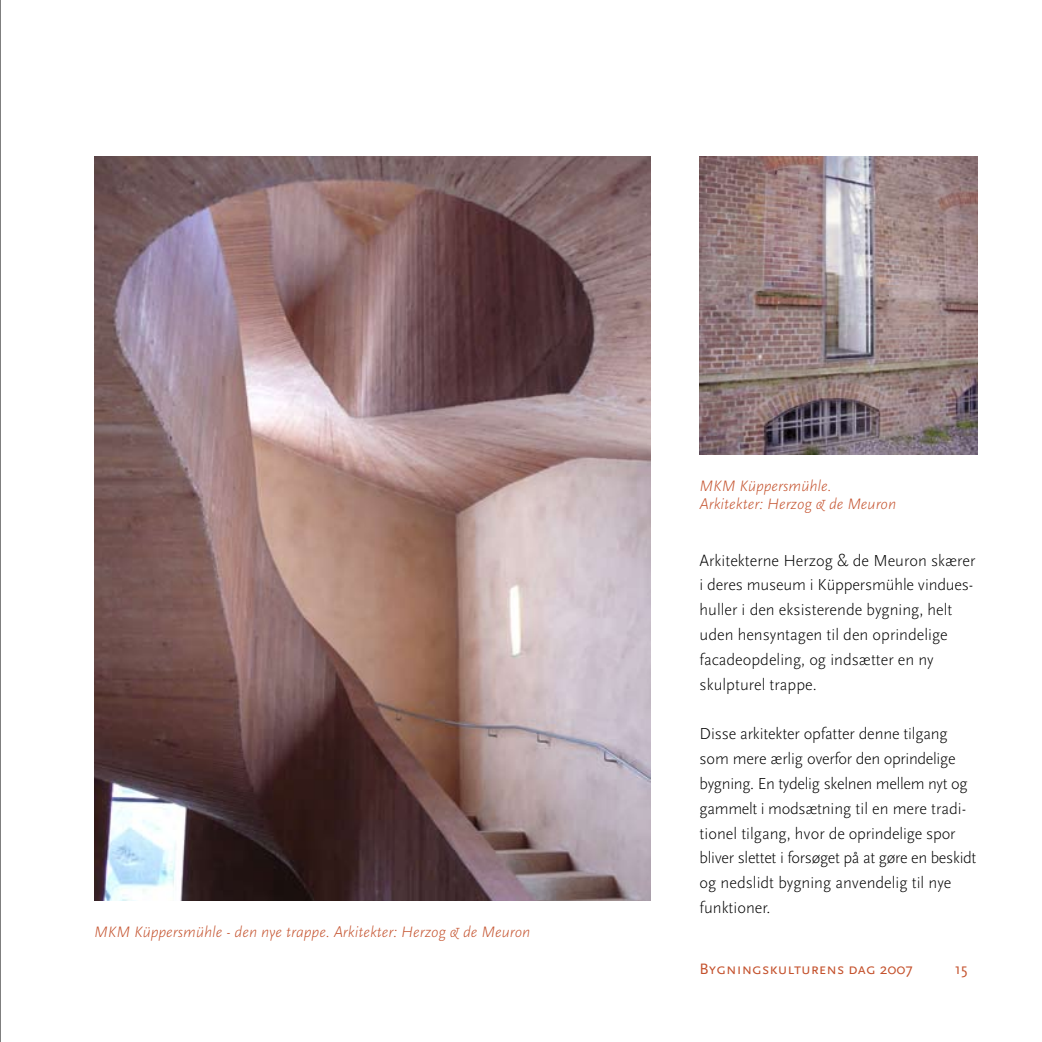
<style>
.page{position:relative;width:1042px;height:1042px;background:#fff}
.page>*{position:absolute;margin:0;border:0;box-sizing:border-box;transform-origin:0 0}
.t1{font:300 16.62px/24.8px "Scala Sans";color:#000}
.t2{font:italic 300 15.75px/18.6px "Scala Sans";color:#c4512c}
.t3{font:15.75px "Scala Sans Caps";color:#c4512c}
.t4{font:15.75px "Scala Sans";color:#c4512c}
</style>
<div class="page">
<hr style="left:0;top:0;width:1px;height:1042px;background:#000">
<img style="left:699px;top:156px;width:278px;height:298px">
<img style="left:94px;top:156px;width:556px;height:744px">
<p class="t2" style="left:94px;top:923px;width:437px">MKM Küppersmühle - den nye trappe. Arkitekter: Herzog &amp; de Meuron</p>
<p class="t2" style="left:699px;top:476px;width:198px">MKM Küppersmühle.<br>Arkitekter: Herzog &amp; de Meuron</p>
<p class="t1" style="left:699px;top:548px;width:277px">Arkitekterne Herzog &amp; de Meuron skærer i deres museum i Küppersmühle vindues&shy;huller i den eksisterende bygning, helt uden hensyntagen til den oprindelige facadeopdeling, og indsætter en ny<br>skul- pturel trappe.</p>
<p class="t1" style="left:699px;top:722px;width:278px">Disse arkitekter opfatter denne tilgang som mere ærlig overfor den oprindelige bygning. En tydelig skelnen mellem nyt og gammelt i modsæt-ning til en mere tradi&shy;tionel tilgang, hvor de oprindelige spor bliver slettet i forsøget på at gøre en beskidt og nedslidt bygning anvendelig til nye funktioner.</p>
<p class="t3" style="left:699px;top:961px;width:215px">Bygningskulturens dag 2007</p>
<p class="t4" style="left:955px;top:960px;width:13px">15</p>
</div>
